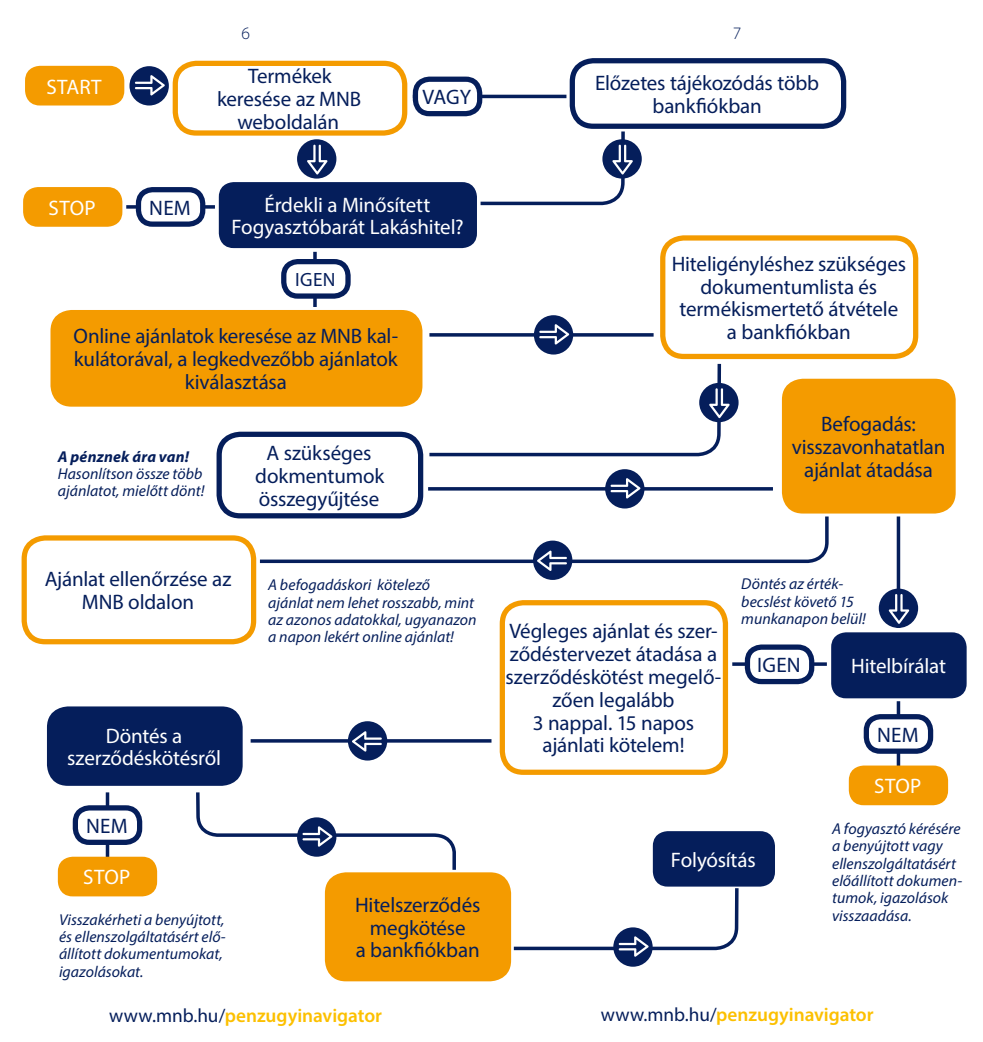
<style>
.page{position:relative;width:983px;height:1042px;background:#fff}
.page>*{position:absolute;margin:0;border:0;box-sizing:border-box;transform-origin:0 0}
.P_fekete{font:21px/22.8px "Myriad Pro";letter-spacing:-.01em;color:#051e5b;text-align:center}
.P_fekete-2{font:21px/22.8px "Myriad Pro";letter-spacing:-.01em;color:#fff;text-align:center}
.P_vilagos{font:21px "Myriad Pro";letter-spacing:.02em;color:#fff}
.P_vilagos-2{font:21px "Myriad Pro";letter-spacing:.01em;color:#051e5b}
.t1{font:600 19.25px "Myriad Pro";letter-spacing:-.005em;color:#fcc000}
.P_vilagos-3{font:19.25px "Myriad Pro";color:#051e5b}
.t2{font:300 17.5px "Myriad Pro";color:#051e5b}
.P_vilagos-4{font:italic 15.75px/17.3px "Myriad Pro";letter-spacing:.005em;color:#051e5b}
.P_vilagos-5{font:italic 700 15.75px "Myriad Pro";letter-spacing:.015em;color:#051e5b}
.s1{font-weight:400;color:#051e5b}
</style>
<div class="page">
<svg style="left:126px;top:205px;width:89px;height:4px"></svg>
<hr style="left:412px;top:95px;width:154px;height:3px;background:#051e5b">
<hr style="left:896px;top:701px;width:3px;height:67px;background:#051e5b">
<hr style="left:106px;top:792px;width:3px;height:67px;background:#051e5b">
<hr style="left:313px;top:252px;width:3px;height:55px;background:#051e5b">
<hr style="left:896px;top:516px;width:3px;height:112px;background:#051e5b">
<svg style="left:732px;top:662px;width:94px;height:4px"></svg>
<div style="left:23px;top:187px;width:99px;height:40px;background:#f49b00;border-radius:15px"></div>
<div style="left:848px;top:765px;width:99px;height:40px;background:#f49b00;border-radius:15px"></div>
<div style="left:58px;top:856px;width:99px;height:40px;background:#f49b00;border-radius:15px"></div>
<div style="left:138px;top:190px;width:65px;height:34px;background:#fff;border-radius:14px"></div>
<div style="left:136px;top:187px;width:69px;height:40px;border:5px solid #051e5b;border-radius:14px"></div>
<div style="left:866px;top:717px;width:64px;height:34px;background:#fff;border-radius:14px"></div>
<div style="left:863px;top:714px;width:69px;height:40px;border:5px solid #051e5b;border-radius:14px"></div>
<div style="left:75px;top:808px;width:65px;height:34px;background:#fff;border-radius:14px"></div>
<div style="left:73px;top:805px;width:69px;height:40px;border:5px solid #051e5b;border-radius:14px"></div>
<div style="left:284px;top:262px;width:64px;height:34px;background:#fff;border-radius:14px"></div>
<div style="left:281px;top:259px;width:69px;height:40px;border:5px solid #051e5b;border-radius:14px"></div>
<div style="left:747px;top:647px;width:64px;height:34px;background:#fff;border-radius:14px"></div>
<div style="left:744px;top:644px;width:70px;height:40px;border:5px solid #051e5b;border-radius:14px"></div>
<div style="left:25px;top:66px;width:99px;height:39px;background:#f49b00;border-radius:15px"></div>
<hr style="left:428px;top:487px;width:344px;height:3px;background:#051e5b">
<svg style="left:429px;top:333px;width:224px;height:4px"></svg>
<div style="left:173px;top:61px;width:234px;height:75px;border:5px solid #f49b00;border-radius:21px"></div>
<div style="left:22px;top:535px;width:234px;height:109px;border:5px solid #f49b00;border-radius:21px"></div>
<div style="left:569px;top:58px;width:277px;height:71px;border:5px solid #051e5b;border-radius:21px"></div>
<div style="left:219px;top:182px;width:258px;height:66px;background:#051e5b;border-radius:15px"></div>
<div style="left:831px;top:632px;width:135px;height:66px;background:#051e5b;border-radius:15px"></div>
<div style="left:652px;top:831px;width:122px;height:55px;background:#051e5b;border-radius:15px"></div>
<div style="left:50px;top:310px;width:372px;height:97px;background:#f49b00;border-radius:21px"></div>
<div style="left:216px;top:432px;width:207px;height:86px;border:5px solid #051e5b;border-radius:21px"></div>
<div style="left:47px;top:706px;width:195px;height:80px;background:#051e5b;border-radius:21px"></div>
<div style="left:660px;top:235px;width:258px;height:124px;border:5px solid #f49b00;border-radius:21px"></div>
<div style="left:499px;top:600px;width:228px;height:175px;border:5px solid #f49b00;border-radius:21px"></div>
<div style="left:781px;top:379px;width:174px;height:134px;background:#f49b00;border-radius:21px"></div>
<div style="left:325px;top:872px;width:186px;height:109px;background:#f49b00;border-radius:21px"></div>
<hr style="left:250px;top:739px;width:241px;height:3px;background:#051e5b">
<div style="left:415px;top:79px;width:64px;height:35px;background:#fff;border-radius:14px"></div>
<div style="left:412px;top:77px;width:70px;height:39px;border:5px solid #051e5b;border-radius:14px"></div>
<div style="left:297px;top:139px;width:39px;height:40px;background:#051e5b;border-radius:50%"></div>
<svg style="left:307px;top:145px;width:20px;height:29px"></svg>
<div style="left:602px;top:139px;width:39px;height:40px;background:#051e5b;border-radius:50%"></div>
<svg style="left:480px;top:128px;width:152px;height:78px"></svg>
<div style="left:699px;top:383px;width:39px;height:39px;background:#051e5b;border-radius:50%"></div>
<svg style="left:429px;top:363px;width:300px;height:94px"></svg>
<div style="left:878px;top:588px;width:39px;height:40px;background:#051e5b;border-radius:50%"></div>
<svg style="left:888px;top:594px;width:21px;height:30px"></svg>
<div style="left:129px;top:66px;width:40px;height:39px;background:#051e5b;border-radius:50%"></div>
<svg style="left:135px;top:75px;width:30px;height:20px"></svg>
<div style="left:533px;top:315px;width:40px;height:39px;background:#051e5b;border-radius:50%"></div>
<svg style="left:539px;top:324px;width:30px;height:20px"></svg>
<div style="left:605px;top:469px;width:39px;height:39px;background:#051e5b;border-radius:50%"></div>
<svg style="left:610px;top:478px;width:30px;height:20px"></svg>
<svg style="left:196px;top:792px;width:261px;height:81px"></svg>
<div style="left:613px;top:927px;width:39px;height:39px;background:#051e5b;border-radius:50%"></div>
<svg style="left:510px;top:884px;width:230px;height:72px"></svg>
<div style="left:533px;top:540px;width:39px;height:40px;background:#051e5b;border-radius:50%"></div>
<svg style="left:256px;top:513px;width:574px;height:58px"></svg>
<div style="left:348px;top:721px;width:39px;height:39px;background:#051e5b;border-radius:50%"></div>
<svg style="left:352px;top:731px;width:30px;height:20px"></svg>
<p class="t2" style="left:241px;top:23px;width:10px">6</p>
<p class="t2" style="left:732px;top:23px;width:10px">7</p>
<p class="P_vilagos" style="left:46px;top:74px;width:57px">START</p>
<p class="P_fekete" style="left:217px;top:65px;width:145px">Termékek keresése az MNB weboldalán</p>
<p class="P_vilagos-2" style="left:422px;top:84px;width:50px">VAGY</p>
<p class="P_vilagos" style="left:49px;top:195px;width:49px">STOP</p>
<p class="P_vilagos-2" style="left:149px;top:195px;width:43px">NEM</p>
<p class="P_fekete-2" style="left:231px;top:193px;width:234px">Érdekli a Minősített<br>Fogyasztóbarát Lakáshitel?</p>
<p class="P_vilagos-3" style="left:295px;top:268px;width:42px">IGEN</p>
<p class="P_fekete" style="left:73px;top:325px;width:326px">Online ajánlatok keresése az MNB kal&shy;kulátorával, a legkedvezőbb ajánlatok kiválasztása</p>
<p class="P_vilagos-5" style="left:58px;top:446px;width:133px">A pénznek ára van!</p>
<p class="P_vilagos-4" style="left:58px;top:465px;width:148px">Hasonlítson össze több ajánlatot, mielőtt dönt!</p>
<p class="P_fekete" style="left:45px;top:567px;width:188px">Ajánlat ellenőrzése az<br>MNB oldalon</p>
<p class="P_fekete" style="left:255px;top:441px;width:131px">A szükséges dokmentumok összegyűjtése</p>
<p class="P_vilagos-4" style="left:268px;top:576px;width:210px">A befogadáskori kötelező ajánlat nem lehet rosszabb, mint az azonos adatokkal, ugyanazon a napon lekért online ajánlat!</p>
<p class="P_fekete-2" style="left:67px;top:724px;width:155px">Döntés a szerződéskötésről</p>
<p class="P_fekete" style="left:595px;top:71px;width:225px">Előzetes tájékozódás több bankfiókban</p>
<p class="P_fekete" style="left:671px;top:252px;width:236px">Hiteligényléshez szükséges dokumentumlista és termékismertető átvétele<br>a bankfiókban</p>
<p class="P_fekete" style="left:791px;top:412px;width:155px">Befogadás: visszavonhatatlan ajánlat átadása</p>
<p class="P_fekete" style="left:505px;top:620px;width:217px">Végleges ajánlat és szer&shy;ződéstervezet átadása a szerződéskötést megelő&shy;zően legalább<br>3 nappal. 15 napos ajánlati kötelem!</p>
<p class="P_vilagos-4" style="left:741px;top:575px;width:126px">Döntés az érték&shy;becslést követő 15 munkanapon belül!</p>
<p class="P_vilagos-2" style="left:757px;top:652px;width:45px">IGEN</p>
<p class="P_fekete-2" style="left:851px;top:654px;width:96px">Hitelbírálat</p>
<p class="P_vilagos-2" style="left:876px;top:722px;width:43px">NEM</p>
<p class="P_vilagos" style="left:874px;top:773px;width:49px">STOP</p>
<p class="P_vilagos-2" style="left:86px;top:813px;width:43px">NEM</p>
<p class="P_vilagos-4" style="left:831px;top:820px;width:131px">A fogyasztó kérésére a benyújtott vagy ellenszolgáltatásért előállított dokumen&shy;tumok, igazolások</p>
<p class="P_fekete-2" style="left:670px;top:848px;width:86px">Folyósítás</p>
<p class="P_vilagos" style="left:83px;top:864px;width:49px">STOP</p>
<p class="P_fekete" style="left:355px;top:893px;width:127px">Hitelszerződés megkötése<br>a bankfiókban</p>
<p class="P_vilagos-4" style="left:59px;top:910px;width:167px">Visszakérheti a benyújtott,</p>
<p class="P_vilagos-4" style="left:831px;top:906px;width:81px">visszaadása.</p>
<p class="P_vilagos-4" style="left:59px;top:927px;width:168px">és ellenszolgáltatásért elő&shy;állított dokumentumokat, igazolásokat.</p>
<p class="t1" style="left:109px;top:1003px;width:274px"><span class="s1">www.mnb.hu/</span>penzugyinavigator</p>
<p class="t1" style="left:600px;top:1002px;width:274px"><span class="s1">www.mnb.hu/</span>penzugyinavigator</p>
</div>
